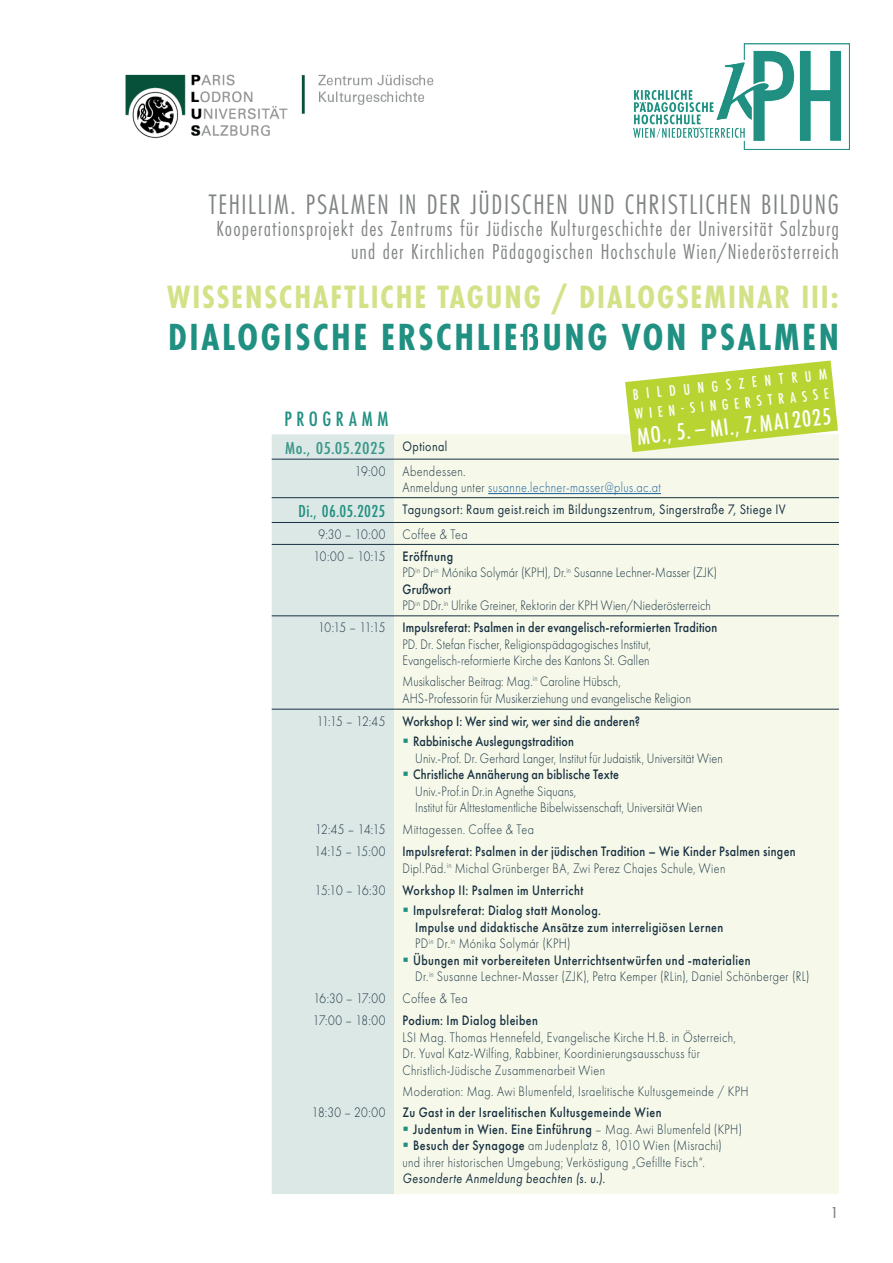
<style>
.page{position:relative;width:893px;height:1263px;background:#fff}
.page>*{position:absolute;margin:0;border:0;box-sizing:border-box;transform-origin:0 0}
.t1{font:700 39.3px "Futura PT Cond";letter-spacing:.065em;color:#1f9081}
.t2{font:700 33.6px "Futura PT Cond";letter-spacing:.055em;color:#d3e287}
.t3{font:29.25px "Futura PT Cond";letter-spacing:.055em;color:#818485}
.t4{font:500 24.6px "Futura PT Cond";color:#fff}
.t5{font:22.65px/22.5px "Futura PT Cond";letter-spacing:.045em;color:#818485;text-align:right}
.t6{font:500 21.6px "Futura PT Cond";letter-spacing:.21em;color:#1f9081}
.t7{font:500 18px "Futura PT Cond";letter-spacing:.02em;color:#3b978a;scale:1.1 1}
.t8{font:500 16.5px "Futura PT Cond";color:#818485}
.t9{font:500 15.9px/19.5px "Futura PT Cond";color:#fff}
.t10{font:300 14.4px/16.5px "Futura PT";letter-spacing:.03em;color:#175d9e;scale:.85 1}
.t11{font:300 14.25px/16.5px "Futura PT";letter-spacing:.015em;color:#183042;scale:.85 1}
.t12{font:500 14.25px/16.5px "Futura PT";letter-spacing:.03em;color:#183042;scale:.85 1}
.t13{font:500 14.25px/20.7px "Futura PT";letter-spacing:.01em;color:#183042;scale:.85 1}
.t14{font:14.25px/24.8px "Futura PT";letter-spacing:.03em;color:#183042;scale:.87 1}
.t15{font:italic 14.25px "Futura PT";letter-spacing:.03em;color:#183042;scale:.85 1}
.s1{font-weight:500;font-size:36px}
.s2{color:#183042}
.s3{font-family:"Futura PT Cond";font-weight:500;font-size:18px;color:#1f9081}
.s4{font-weight:300}
.s5{font-weight:500}
</style>
<div class="page">
<img style="left:633px;top:43px;width:217px;height:107px">
<img style="left:125px;top:74px;width:309px;height:65px">
<div style="left:272px;top:434px;width:122px;height:760px;background:#dce8e5"></div>
<div style="left:394px;top:434px;width:445px;height:760px;background:#f6f9e9"></div>
<hr style="left:272px;top:459px;width:122px;height:1px;background:#183042">
<hr style="left:394px;top:459px;width:445px;height:1px;background:#183042">
<hr style="left:272px;top:497px;width:122px;height:1px;background:#183042">
<hr style="left:394px;top:497px;width:445px;height:1px;background:#183042">
<hr style="left:272px;top:522px;width:122px;height:1px;background:#183042">
<hr style="left:394px;top:522px;width:445px;height:1px;background:#183042">
<hr style="left:272px;top:544px;width:122px;height:1px;background:#183042">
<hr style="left:394px;top:544px;width:445px;height:1px;background:#183042">
<hr style="left:272px;top:616px;width:122px;height:1px;background:#183042">
<hr style="left:394px;top:616px;width:445px;height:1px;background:#183042">
<hr style="left:272px;top:709px;width:122px;height:1px;background:#183042">
<hr style="left:394px;top:709px;width:445px;height:1px;background:#183042">
<hr style="left:488px;top:493px;width:173px;height:1px;background:#175d9e">
<svg style="left:625px;top:360px;width:213px;height:92px;background:#c9de64"></svg>
<svg style="left:404px;top:739px;width:4px;height:4px"></svg>
<svg style="left:404px;top:772px;width:4px;height:4px"></svg>
<svg style="left:404px;top:908px;width:4px;height:4px"></svg>
<svg style="left:404px;top:957px;width:4px;height:5px"></svg>
<svg style="left:404px;top:1126px;width:4px;height:5px"></svg>
<svg style="left:404px;top:1143px;width:4px;height:4px"></svg>
<h3 class="t3" style="left:209px;top:187px;width:632px">TEHILLIM. PSALMEN IN DER JÜDISCHEN UND CHRISTLICHEN BILDUNG</h3>
<h3 class="t5" style="left:217px;top:217px;width:624px">Kooperationsprojekt des Zentrums für Jüdische Kulturgeschichte der Universität Salzburg und der Kirchlichen Pädagogischen Hochschule Wien/Niederösterreich</h3>
<h2 class="t2" style="left:167px;top:278px;width:673px">WISSENSCHAFTLICHE TAGUNG / DIALOGSEMINAR III:</h2>
<h1 class="t1" style="left:168px;top:314px;width:672px">DIALOGISCHE ERSCHLIE<span class="s1">ß</span>UNG VON PSALMEN</h1>
<p class="t9" style="left:632px;top:385px;width:197px;rotate:-6deg">BILDUNGSZENTRUM<br>WIEN-SINGERSTRASSE</p>
<h3 class="t4" style="left:636px;top:422px;width:197px;rotate:-6deg">MO., 5. – MI., 7. MAI 2025</h3>
<h3 class="t6" style="left:284px;top:406px;width:106px">PROGRAMM</h3>
<p class="t7" style="left:285px;top:437px;width:149px">Mo., 05.05.2025 <sup>Optional</sup></p>
<p class="t10" style="left:402px;top:463px;width:306px;text-indent:-48px"><span class="s2">19:00 Abendessen.<br>Anmeldung unter</span> susanne.lechner-masser@plus.ac.at</p>
<p class="t14" style="left:318px;top:497px;width:539px;text-indent:-20px"><span class="s3">Di., 06.05.2025</span> Tagungsort: Raum geist.reich im Bildungszentrum, Singerstraße 7, Stiege IV<br><span class="s4">9:30 – 10:00 Coffee &amp; Tea</span></p>
<p class="t11" style="left:402px;top:548px;width:372px;text-indent:-89px">10:00 – 10:15 <span class="s5">Eröffnung<br></span>PD<sup>in</sup> Dr<sup>in</sup> Mónika Solymár (KPH), Dr.<sup>in</sup> Susanne Lechner-Masser (ZJK)<br><span class="s5">Grußwort<br></span>PD<sup>in</sup> DDr.<sup>in</sup> Ulrike Greiner, Rektorin der KPH Wien/Niederösterreich</p>
<p class="t11" style="left:402px;top:619px;width:372px;text-indent:-84px">10:15 – 11:15 <span class="s5">Impulsreferat: Psalmen in der evangelisch-reformierten Tradition<br></span>PD. Dr. Stefan Fischer, Religionspädagogisches Institut,<br>Evangelisch-reformierte Kirche des Kantons St. Gallen</p>
<p class="t11" style="left:402px;top:673px;width:341px">Musikalischer Beitrag: Mag.<sup>in</sup> Caroline Hübsch,<br>AHS-Professorin für Musikerziehung und evangelische Religion</p>
<p class="t13" style="left:413px;top:710px;width:269px;text-indent:-96px"><span class="s4">11:15 – 12:45</span> Workshop I: Wer sind wir, wer sind die anderen?<br>Rabbinische Auslegungstradition</p>
<p class="t11" style="left:415px;top:750px;width:363px">Univ.-Prof. Dr. Gerhard Langer, Institut für Judaistik, Universität Wien</p>
<p class="t13" style="left:413px;top:764px;width:244px">Christliche Annäherung an biblische Texte</p>
<p class="t11" style="left:415px;top:783px;width:340px">Univ.-Prof.in Dr.in Agnethe Siquans,<br>Institut für Alttestamentliche Bibelwissenschaft, Universität Wien</p>
<p class="t12" style="left:315px;top:818px;width:567px;line-height:21.9px"><span class="s4">12:45 – 14:15 Mittagessen. Coffee &amp; Tea<br>14:15 – 15:00</span> Impulsreferat: Psalmen in der jüdischen Tradition – Wie Kinder Psalmen singen</p>
<p class="t11" style="left:402px;top:860px;width:381px">Dipl.Päd.<sup>in</sup> Michal Grünberger BA, Zwi Perez Chajes Schule, Wien</p>
<p class="t12" style="left:315px;top:882px;width:317px"><span class="s4">15:10 – 16:30</span> Workshop II: Psalmen im Unterricht</p>
<p class="t12" style="left:413px;top:902px;width:223px">Impulsreferat: Dialog statt Monolog.</p>
<p class="t12" style="left:413px;top:919px;width:468px">Impulse und didaktische Ansätze zum interreligiösen Lernen<br><span class="s4">PD</span><sup>in</sup> <span class="s4">Dr.</span><sup>in</sup> <span class="s4">Mónika Solymár (KPH)<br></span>Übungen mit vorbereiteten Unterrichtsentwürfen und -materialien<br><span class="s4">Dr.</span><sup>in</sup> <span class="s4">Susanne Lechner-Masser (ZJK), Petra Kemper (RLin), Daniel Schönberger (RL)</span></p>
<p class="t11" style="left:313px;top:988px;width:266px;line-height:21.9px">16:30 – 17:00 Coffee &amp; Tea<br>17:00 – 18:00 <span class="s5">Podium: Im Dialog bleiben</span></p>
<p class="t11" style="left:402px;top:1029px;width:394px">LSI Mag. Thomas Hennefeld, Evangelische Kirche H.B. in Österreich,<br>Dr. Yuval Katz-Wilfing, Rabbiner, Koordinierungsausschuss für<br>Christlich-Jüdische Zusammenarbeit Wien</p>
<p class="t11" style="left:312px;top:1080px;width:515px;line-height:21.9px;text-indent:91px">Moderation: Mag. Awi Blumenfeld, Israelitische Kultusgemeinde / KPH<br>18:30 – 20:00 <span class="s5">Zu Gast in der Israelitischen Kultusgemeinde Wien</span></p>
<p class="t12" style="left:413px;top:1121px;width:389px">Judentum in Wien. Eine Einführung <span class="s4">– Mag. Awi Blumenfeld (KPH)</span></p>
<p class="t11" style="left:413px;top:1137px;width:365px"><span class="s5">Besuch der Synagoge</span> am Judenplatz 8, 1010 Wien (Misrachi)</p>
<p class="t11" style="left:402px;top:1154px;width:357px">und ihrer historischen Umgebung; Verköstigung „Gefillte Fisch“.</p>
<p class="t15" style="left:402px;top:1170px;width:240px">Gesonderte Anmeldung beachten (s. u.).</p>
<p class="t8" style="left:831px;top:1203px;width:8px">1</p>
</div>
